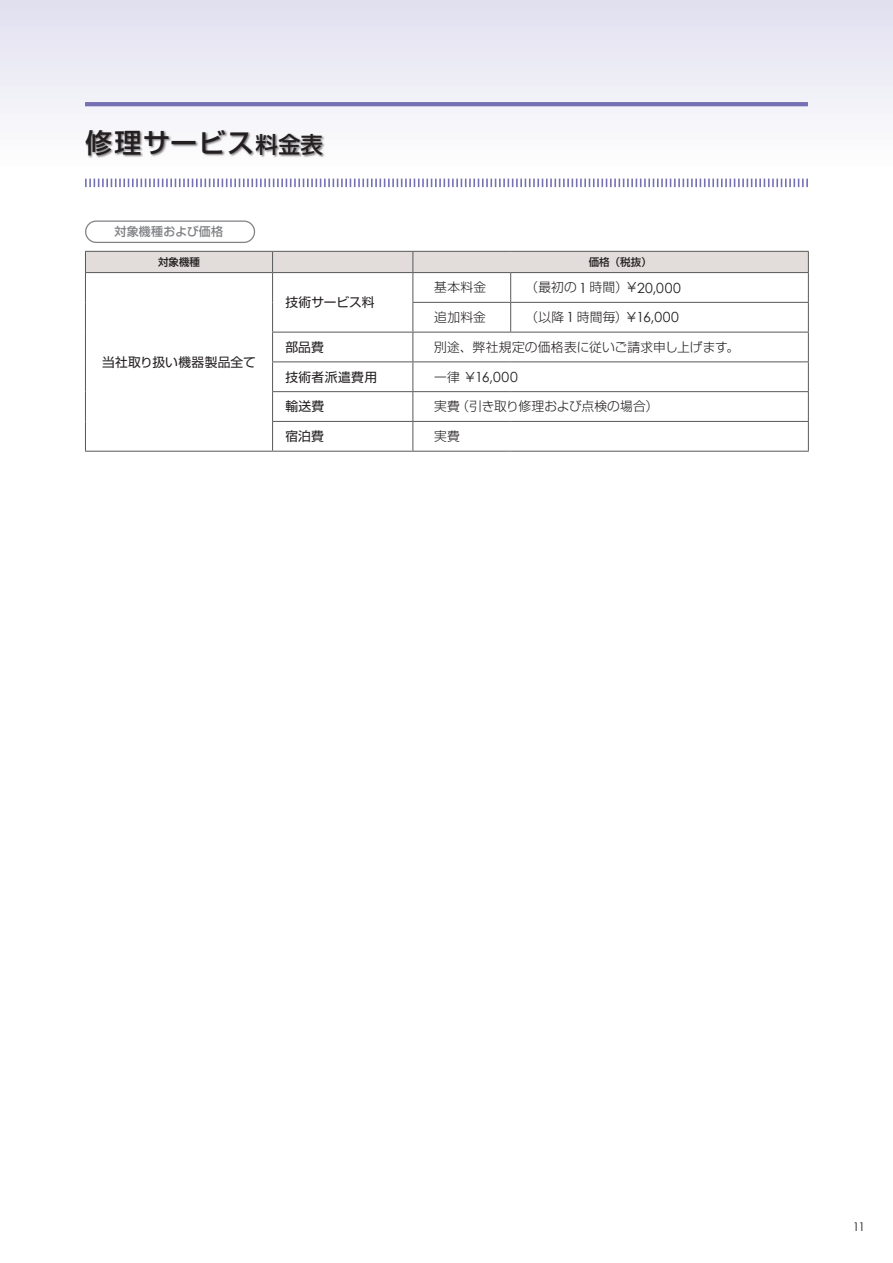
<style>
.page{position:relative;width:893px;height:1263px;background:#fff}
.page>*{position:absolute;margin:0;border:0;box-sizing:border-box;transform-origin:0 0}
.t1{font:500 27px "Shin Go Pro";letter-spacing:.05em;color:#231f20}
.t2{font:14.1px "Century Gothic";color:#231f20}
.t3{font:300 12.75px "Shin Go Pro";letter-spacing:.01em;color:#231f20}
.t4{font:12.75px "Shin Go Pro";letter-spacing:.02em;color:#231f20}
.t5{font:12.75px "Shin Go Pro";letter-spacing:-.01em;color:#231f20}
.t6{font:500 12px "Shin Go Pro";letter-spacing:.015em;color:#808285}
.t7{font:12px "Century Gothic";color:#231f20}
.t8{font:500 10.5px "Shin Go Pro";color:#231f20}
.s1{font-size:22.5px}
.s2{font-family:"Century Gothic";font-weight:400;font-size:14.1px}
.s3{font-family:"Poppins";font-size:14.1px}
.s4{font-family:"Shin Go Pro";font-weight:300;font-size:12.75px}
.s5{font-family:"Poppins";font-weight:300}
</style>
<div class="page">
<div style="left:0;top:0;width:893px;height:170px;background:linear-gradient(to bottom,#e0dfef,#fdfdfe)"></div>
<svg style="left:85px;top:179px;width:723px;height:8px"></svg>
<div style="left:85px;top:129px;width:241px;height:30px;background:#231f20;opacity:.6"></div>
<hr style="left:413px;top:451px;width:98px;height:1px;background:#57585a">
<hr style="left:511px;top:451px;width:298px;height:1px;background:#57585a">
<svg style="left:85px;top:251px;width:724px;height:200px"></svg>
<hr style="left:85px;top:451px;width:188px;height:1px;background:#57585a">
<hr style="left:273px;top:451px;width:140px;height:1px;background:#57585a">
<div style="left:85px;top:220px;width:170px;height:23px;border:1px solid #808285;border-radius:11px"></div>
<hr style="left:85px;top:102px;width:723px;height:4px;background:#756fb3">
<p class="t1" style="left:85px;top:120px;width:239px">修理サービス<span class="s1">料金表</span></p>
<p class="t6" style="left:114px;top:222px;width:110px">対象機種および価格</p>
<p class="t8" style="left:158px;top:253px;width:43px">対象機種</p>
<p class="t8" style="left:589px;top:253px;width:64px">価格（税抜）</p>
<p class="t4" style="left:102px;top:351px;width:155px">当社取り扱い機器製品全て</p>
<p class="t5" style="left:285px;top:292px;width:91px">技術サービス料</p>
<p class="t3" style="left:434px;top:277px;width:54px">基本料金</p>
<p class="t3" style="left:526px;top:277px;width:157px">（最初の <span class="s2">1</span> 時間）￥<span class="s2">20</span><span class="s3">,</span><span class="s2">000</span></p>
<p class="t3" style="left:434px;top:307px;width:53px">追加料金</p>
<p class="t3" style="left:526px;top:307px;width:155px">（以降 <span class="s2">1</span> 時間毎）￥<span class="s2">16</span><span class="s3">,</span><span class="s2">000</span></p>
<p class="t4" style="left:285px;top:336px;width:40px">部品費</p>
<p class="t3" style="left:434px;top:336px;width:306px">別途、弊社規定の価格表に従いご請求申し上げます。</p>
<p class="t4" style="left:285px;top:366px;width:93px">技術者派遣費用</p>
<p class="t2" style="left:434px;top:368px;width:85px"><span class="s4">一律￥</span>16<span class="s5">,</span>000</p>
<p class="t4" style="left:285px;top:396px;width:40px">輸送費</p>
<p class="t3" style="left:434px;top:396px;width:225px">実費（引き取り修理および点検の場合）</p>
<p class="t4" style="left:285px;top:426px;width:40px">宿泊費</p>
<p class="t3" style="left:434px;top:426px;width:27px">実費</p>
<p class="t7" style="left:853px;top:1219px;width:14px">11</p>
</div>
